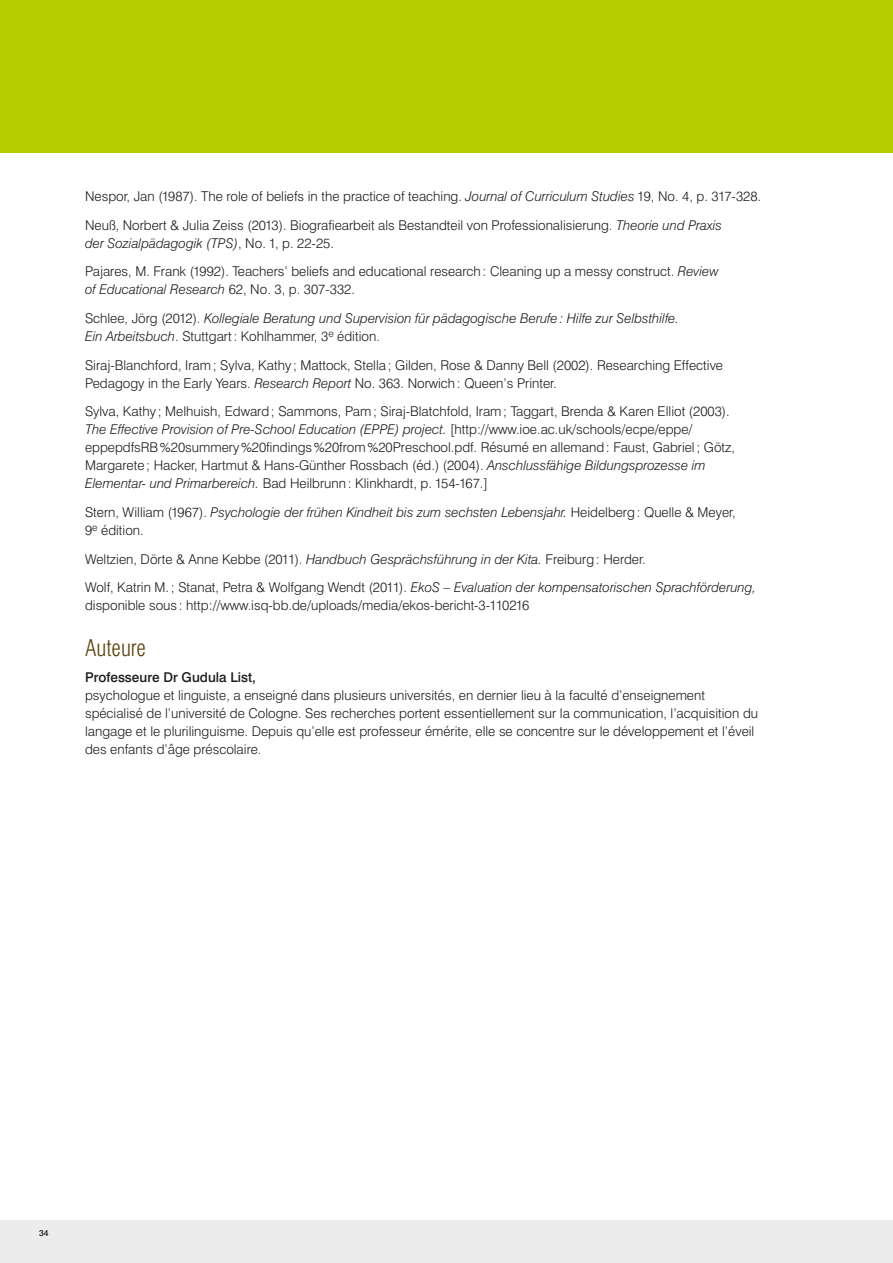
<style>
.page{position:relative;width:893px;height:1263px;background:#fff}
.page>*{position:absolute;margin:0;border:0;box-sizing:border-box;transform-origin:0 0}
.t1{font:300 condensed 22.65px "Swiss 721 BT";color:#5a4109}
.t2{font:300 13.5px/18px "Swiss 721 BT";color:#1a1a18}
.t3{font:italic 300 13.5px/28.7px "Swiss 721 BT";color:#1a1a18}
.t4{font:500 13.5px "Swiss 721 BT";color:#1a1a18}
.t5{font:500 8.55px "Swiss 721 BT";color:#1a1a18}
.s1{font-style:italic}
.s2{font-style:normal}
</style>
<div class="page">
<div style="left:0;top:1220px;width:893px;height:43px;background:#ececed"></div>
<div style="left:0;top:0;width:893px;height:153px;background:#b7cd00"></div>
<p class="t2" style="left:85px;top:182px;width:678px;line-height:28.7px">Nespor, Jan (1987). The role of beliefs in the practice of teaching. <span class="s1">Journal of Curriculum Studies</span> 19, No. 4, p. 317-328.<br>Neuß, Norbert &amp; Julia Zeiss (2013). Biografiearbeit als Bestandteil von Professionalisierung. <span class="s1">Theorie und Praxis</span></p>
<p class="t2" style="left:85px;top:228px;width:635px;line-height:28.7px"><span class="s1">der Sozialpädagogik (TPS)</span>, No. 1, p. 22-25.<br>Pajares, M. Frank (1992). Teachers’ beliefs and educational research: Cleaning up a messy construct. <span class="s1">Review</span></p>
<p class="t3" style="left:85px;top:275px;width:596px">of Educational Research <span class="s2">62, No. 3, p. 307-332.<br>Schlee, Jörg (2012).</span> Kollegiale Beratung und Supervision für pädagogische Berufe: Hilfe zur Selbsthilfe.</p>
<p class="t2" style="left:85px;top:322px;width:640px;line-height:28.7px"><span class="s1">Ein Arbeitsbuch</span>. Stuttgart: Kohlhammer, 3<sup>e</sup> édition.<br>Siraj-Blanchford, Iram; Sylva, Kathy ; Mattock, Stella; Gilden, Rose &amp; Danny Bell (2002). Researching Effective</p>
<p class="t2" style="left:85px;top:368px;width:646px;line-height:28.7px">Pedagogy in the Early Years. <span class="s1">Research Report</span> No. 363. Norwich: Queen’s Printer.<br>Sylva, Kathy ; Melhuish, Edward; Sammons, Pam; Siraj-Blatchfold, Iram; Taggart, Brenda &amp; Karen Elliot (2003).</p>
<p class="t2" style="left:85px;top:420px;width:651px"><span class="s1">The Effective Provision of Pre-School Education (EPPE) project.</span> [http://www.ioe.ac.uk/schools/ecpe/eppe/ eppepdfsRB%20summery%20findings%20from%20Preschool.pdf. Résumé en allemand: Faust, Gabriel; Götz, Margarete; Hacker, Hartmut &amp; Hans-Günther Rossbach (éd.) (2004). <span class="s1">Anschlussfähige Bildungsprozesse im Elementar- und Primarbereich.</span> Bad Heilbrunn: Klinkhardt, p. 154-167.]</p>
<p class="t2" style="left:85px;top:503px;width:652px">Stern, William (1967). <span class="s1">Psychologie der frühen Kindheit bis zum sechsten Lebensjahr.</span> Heidelberg: Quelle &amp; Meyer,<br>9<sup>e</sup> édition.</p>
<p class="t2" style="left:85px;top:544px;width:673px;line-height:28.7px">Weltzien, Dörte &amp; Anne Kebbe (2011). <span class="s1">Handbuch Gesprächsführung in der Kita.</span> Freiburg: Herder.<br>Wolf, Katrin M.; Stanat, Petra &amp; Wolfgang Wendt (2011). <span class="s1">EkoS – Evaluation der kompensatorischen Sprachförderung,</span></p>
<p class="t2" style="left:85px;top:596px;width:446px">disponible sous : http://www.isq-bb.de/uploads/media/ekos-bericht-3-110216</p>
<h1 class="t1" style="left:85px;top:634px;width:62px">Auteure</h1>
<p class="t4" style="left:85px;top:669px;width:172px">Professeure Dr Gudula List,</p>
<p class="t2" style="left:85px;top:686px;width:675px">psychologue et linguiste, a enseigné dans plusieurs universités, en dernier lieu à la faculté d’enseignement spécialisé de l’université de Cologne. Ses recherches portent essentiellement sur la communication, l’acquisition du langage et le plurilinguisme. Depuis qu’elle est professeur émérite, elle se concentre sur le développement et l’éveil des enfants d’âge préscolaire.</p>
<p class="t5" style="left:39px;top:1227px;width:11px">34</p>
</div>
